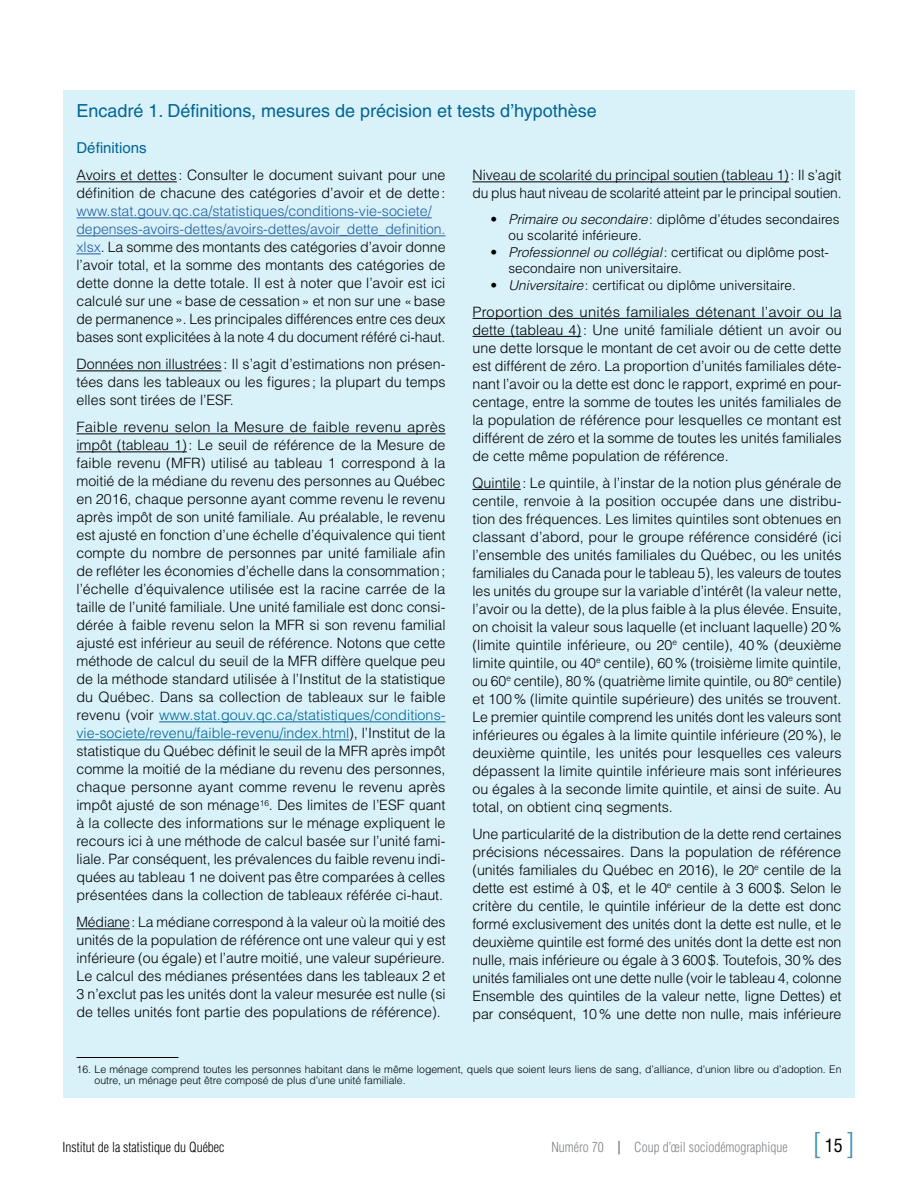
<style>
.page{position:relative;width:918px;height:1188px;background:#fff}
.page>*{position:absolute;margin:0;border:0;box-sizing:border-box;transform-origin:0 0}
.t1{font:300 condensed 30px "Helvetica LT";color:#4592b9}
.Texte_-_Titre_encadr{font:18px "Helvetica LT";color:#006594}
.Texte_-_Titre_encadr-2{font:15px "Helvetica LT";color:#006594}
.Texte_-_courant_enca{font:300 14.25px/18px "Helvetica LT";color:#000;text-align:justify}
.Texte_-_courant_enca-2{font:300 14.25px/18px "Helvetica LT";color:#000;text-align:justify;scale:1.04 1}
.t2{font:300 13.5px/16.5px "Helvetica LT";color:#000}
.t3{font:300 condensed 13.5px "Helvetica LT";color:#808285}
.t4{font:300 condensed 13.5px "Helvetica LT";color:#000}
.Texte___note{font:300 10.5px/11.2px "Helvetica LT";color:#000}
.s1{color:#215e9e}
.s2{color:#006594}
.s3{font-style:italic}
.s4{font-weight:700}
.s5{font-weight:400;font-size:18px;color:#000}
</style>
<div class="page">
<div style="left:63px;top:90px;width:792px;height:1008px;background:#d9f2fa"></div>
<hr style="left:76px;top:1057px;width:102px;height:1px;background:#000">
<hr style="left:76px;top:182px;width:101px;height:1px;background:#000">
<hr style="left:76px;top:218px;width:356px;height:1px;background:#215e9e">
<hr style="left:76px;top:236px;width:370px;height:1px;background:#215e9e">
<svg style="left:76px;top:254px;width:25px;height:1px"></svg>
<hr style="left:76px;top:371px;width:146px;height:1px;background:#000">
<hr style="left:76px;top:434px;width:370px;height:1px;background:#000">
<hr style="left:76px;top:452px;width:111px;height:1px;background:#000">
<hr style="left:159px;top:722px;width:287px;height:1px;background:#006594">
<hr style="left:76px;top:740px;width:273px;height:1px;background:#006594">
<hr style="left:76px;top:929px;width:54px;height:1px;background:#000">
<hr style="left:472px;top:182px;width:317px;height:1px;background:#000">
<hr style="left:472px;top:318px;width:370px;height:1px;background:#000">
<hr style="left:472px;top:336px;width:109px;height:1px;background:#000">
<hr style="left:472px;top:489px;width:49px;height:1px;background:#000">
<p class="Texte_-_Titre_encadr" style="left:76px;top:101px;width:522px">Encadré 1. Définitions, mesures de précision et tests d’hypothèse</p>
<p class="Texte_-_Titre_encadr-2" style="left:76px;top:139px;width:72px">Définitions</p>
<p class="Texte_-_courant_enca" style="left:76px;top:166px;width:371px;text-align:left">Avoirs et dettes: Consulter le document suivant pour une définition de chacune des catégories d’avoir et de dette: <span class="s1">www.stat.gouv.qc.ca/statistiques/conditions-vie-societe/ depenses-avoirs-dettes/avoirs-dettes/avoir_dette_definition. xlsx</span>. La somme des montants des catégories d’avoir donne l’avoir total, et la somme des montants des catégories de dette donne la dette totale. Il est à noter que l’avoir est ici calculé sur une «base de cessation» et non sur une «base de permanence». Les principales différences entre ces deux bases sont explicitées à la note 4 du document référé ci-haut.</p>
<p class="Texte_-_courant_enca" style="left:76px;top:355px;width:371px">Données non illustrées: Il s’agit d’estimations non présen&shy;tées dans les tableaux ou les figures ; la plupart du temps elles sont tirées de l’ESF.</p>
<p class="Texte_-_courant_enca-2" style="left:76px;top:418px;width:356px">Faible revenu selon la Mesure de faible revenu après impôt (tableau 1): Le seuil de référence de la Mesure de faible revenu (MFR) utilisé au tableau 1 correspond à la moitié de la médiane du revenu des personnes au Québec en 2016, chaque personne ayant comme revenu le revenu après impôt de son unité familiale. Au préalable, le revenu est ajusté en fonction d’une échelle d’équivalence qui tient compte du nombre de personnes par unité familiale afin de refléter les économies d’échelle dans la consommation; l’échelle d’équivalence utilisée est la racine carrée de la taille de l’unité familiale. Une unité familiale est donc consi&shy;dérée à faible revenu selon la MFR si son revenu familial ajusté est inférieur au seuil de référence. Notons que cette méthode de calcul du seuil de la MFR diffère quelque peu de la méthode standard utilisée à l’Institut de la statistique du Québec. Dans sa collection de tableaux sur le faible revenu (voir <span class="s2">www.stat.gouv.qc.ca/statistiques/conditions&shy;vie-societe/revenu/faible-revenu/index.html</span>), l’Institut de la statistique du Québec définit le seuil de la MFR après impôt comme la moitié de la médiane du revenu des personnes, chaque personne ayant comme revenu le revenu après impôt ajusté de son ménage<sup>16</sup>. Des limites de l’ESF quant à la collecte des informations sur le ménage expliquent le recours ici à une méthode de calcul basée sur l’unité fami&shy;liale. Par conséquent, les prévalences du faible revenu indi&shy;quées au tableau 1 ne doivent pas être comparées à celles présentées dans la collection de tableaux référée ci-haut.</p>
<p class="Texte_-_courant_enca" style="left:76px;top:913px;width:371px">Médiane: La médiane correspond à la valeur où la moitié des unités de la population de référence ont une valeur qui y est inférieure (ou égale) et l’autre moitié, une valeur supérieure.<br>Le calcul des médianes présentées dans les tableaux 2 et 3 n’exclut pas les unités dont la valeur mesurée est nulle (si de telles unités font partie des populations de référence).</p>
<p class="Texte_-_courant_enca" style="left:472px;top:166px;width:371px">Niveau de scolarité du principal soutien (tableau 1): Il s’agit du plus haut niveau de scolarité atteint par le principal soutien.</p>
<p class="t2" style="left:508px;top:211px;width:333px;text-indent:-18px">• <span class="s3">Primaire ou secondaire</span>: diplôme d’études secondaires ou scolarité inférieure.</p>
<p class="t2" style="left:508px;top:244px;width:322px;text-indent:-18px">• <span class="s3">Professionnel ou collégial</span>: certificat ou diplôme post&shy;secondaire non universitaire.</p>
<p class="t2" style="left:490px;top:277px;width:307px">• <span class="s3">Universitaire</span>: certificat ou diplôme universitaire.</p>
<p class="Texte_-_courant_enca-2" style="left:472px;top:303px;width:356px">Proportion des unités familiales détenant l’avoir ou la dette (tableau 4): Une unité familiale détient un avoir ou une dette lorsque le montant de cet avoir ou de cette dette est différent de zéro. La proportion d’unités familiales déte&shy;nant l’avoir ou la dette est donc le rapport, exprimé en pour&shy;centage, entre la somme de toutes les unités familiales de la population de référence pour lesquelles ce montant est différent de zéro et la somme de toutes les unités familiales de cette même population de référence.</p>
<p class="Texte_-_courant_enca" style="left:472px;top:474px;width:371px">Quintile: Le quintile, à l’instar de la notion plus générale de centile, renvoie à la position occupée dans une distribu&shy;tion des fréquences. Les limites quintiles sont obtenues en classant d’abord, pour le groupe référence considéré (ici l’ensemble des unités familiales du Québec, ou les unités familiales du Canada pour le tableau 5), les valeurs de toutes les unités du groupe sur la variable d’intérêt (la valeur nette, l’avoir ou la dette), de la plus faible à la plus élevée. Ensuite, on choisit la valeur sous laquelle (et incluant laquelle) 20% (limite quintile inférieure, ou 20<sup>e</sup> centile), 40% (deuxième limite quintile, ou 40<sup>e</sup> centile), 60% (troisième limite quintile, ou 60<sup>e</sup> centile), 80% (quatrième limite quintile, ou 80<sup>e</sup> centile) et 100% (limite quintile supérieure) des unités se trouvent.<br>Le premier quintile comprend les unités dont les valeurs sont inférieures ou égales à la limite quintile inférieure (20%), le deuxième quintile, les unités pour lesquelles ces valeurs dépassent la limite quintile inférieure mais sont inférieures ou égales à la seconde limite quintile, et ainsi de suite. Au total, on obtient cinq segments.</p>
<p class="Texte_-_courant_enca" style="left:472px;top:825px;width:371px">Une particularité de la distribution de la dette rend certaines précisions nécessaires. Dans la population de référence (unités familiales du Québec en 2016), le 20<sup>e</sup> centile de la dette est estimé à 0$, et le 40<sup>e</sup> centile à 3 600$. Selon le critère du centile, le quintile inférieur de la dette est donc formé exclusivement des unités dont la dette est nulle, et le deuxième quintile est formé des unités dont la dette est non nulle, mais inférieure ou égale à 3 600$. Toutefois, 30% des unités familiales ont une dette nulle (voir le tableau 4, colonne Ensemble des quintiles de la valeur nette, ligne Dettes) et par conséquent, 10% une dette non nulle, mais inférieure</p>
<p class="Texte___note" style="left:94px;top:1064px;width:749px;text-indent:-18px">16. Le ménage comprend toutes les personnes habitant dans le même logement, quels que soient leurs liens de sang, d’alliance, d’union libre ou d’adoption. En outre, un ménage peut être composé de plus d’une unité familiale.</p>
<p class="t4" style="left:63px;top:1139px;width:163px">Institut de la statistique du Québec</p>
<p class="t3" style="left:551px;top:1139px;width:238px">Numéro 70 <span class="s4">|</span> Coup d’œil sociodémographique</p>
<h1 class="t1" style="left:813px;top:1125px;width:43px">[<span class="s5">15</span>]</h1>
</div>
